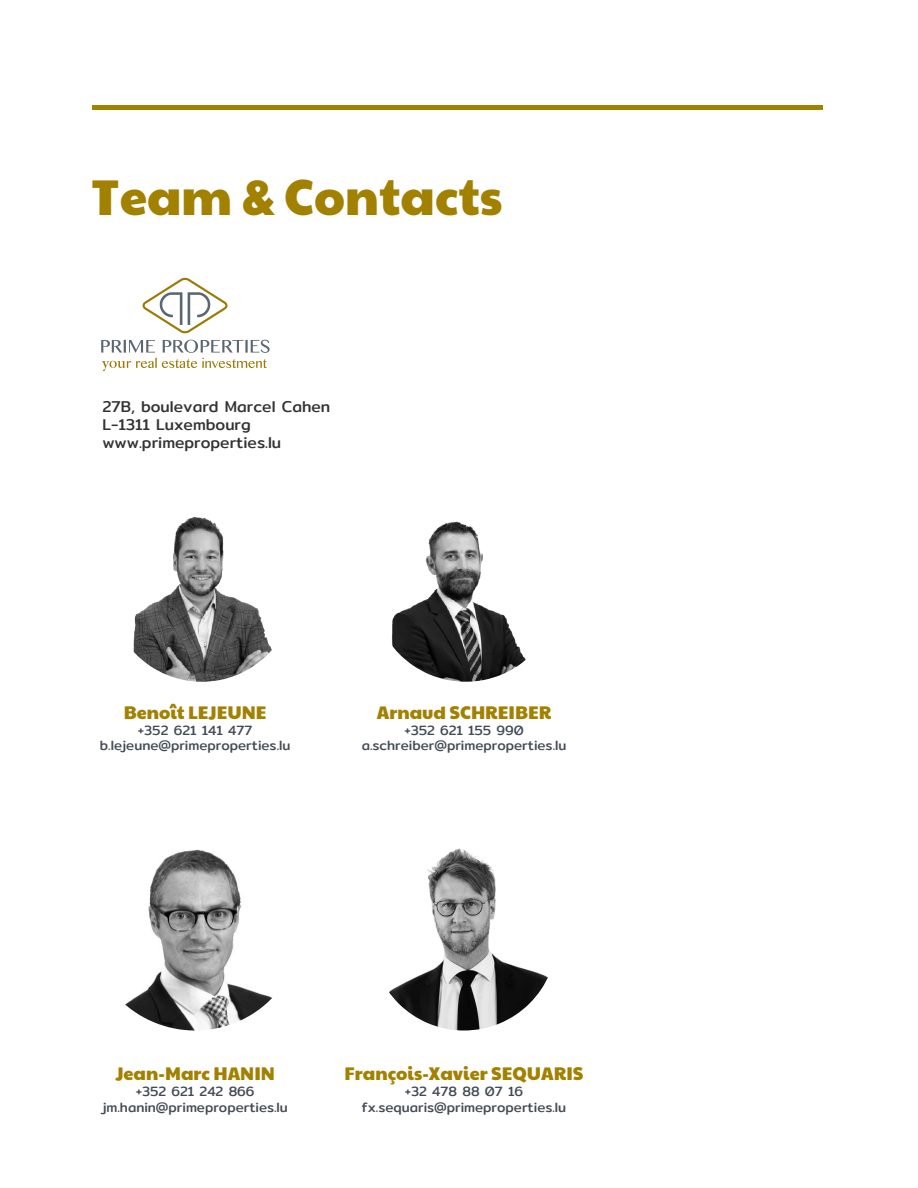
<style>
.page{position:relative;width:918px;height:1188px;background:#fff}
.page>*{position:absolute;margin:0;border:0;box-sizing:border-box;transform-origin:0 0}
.t1{font:49.5px "Paytone One";color:#a28100}
.t2{font:18px "Paytone One";color:#a28100}
.t3{font:15.75px/18px "Mitr";color:#333}
.t4{font:13.5px/15.8px "Mitr";color:#424b55;text-align:center}
</style>
<div class="page">
<hr style="left:92px;top:106px;width:730px;height:4px;background:#a28100">
<img style="left:101px;top:277px;width:169px;height:94px">
<img style="left:392px;top:521px;width:134px;height:161px">
<img style="left:133px;top:516px;width:139px;height:166px">
<img style="left:389px;top:848px;width:159px;height:182px">
<img style="left:125px;top:849px;width:147px;height:181px">
<h1 class="t1" style="left:91px;top:152px;width:413px">Team &amp; Contacts</h1>
<p class="t3" style="left:102px;top:397px;width:229px">27B, boulevard Marcel Cahen<br>L-1311 Luxembourg www.primeproperties.lu</p>
<h2 class="t2" style="left:124px;top:696px;width:144px">Benoît LEJEUNE</h2>
<p class="t4" style="left:100px;top:722px;width:192px">+352 621 141 477 b.lejeune@primeproperties.lu</p>
<h2 class="t2" style="left:377px;top:696px;width:176px">Arnaud SCHREIBER</h2>
<p class="t4" style="left:362px;top:722px;width:206px">+352 621 155 990 a.schreiber@primeproperties.lu</p>
<h2 class="t2" style="left:115px;top:1057px;width:161px">Jean-Marc HANIN</h2>
<p class="t4" style="left:102px;top:1083px;width:187px">+352 621 242 866 jm.hanin@primeproperties.lu</p>
<h2 class="t2" style="left:345px;top:1057px;width:240px">François-Xavier SEQUARIS</h2>
<p class="t4" style="left:362px;top:1083px;width:206px">+32 478 88 07 16 fx.sequaris@primeproperties.lu</p>
</div>
